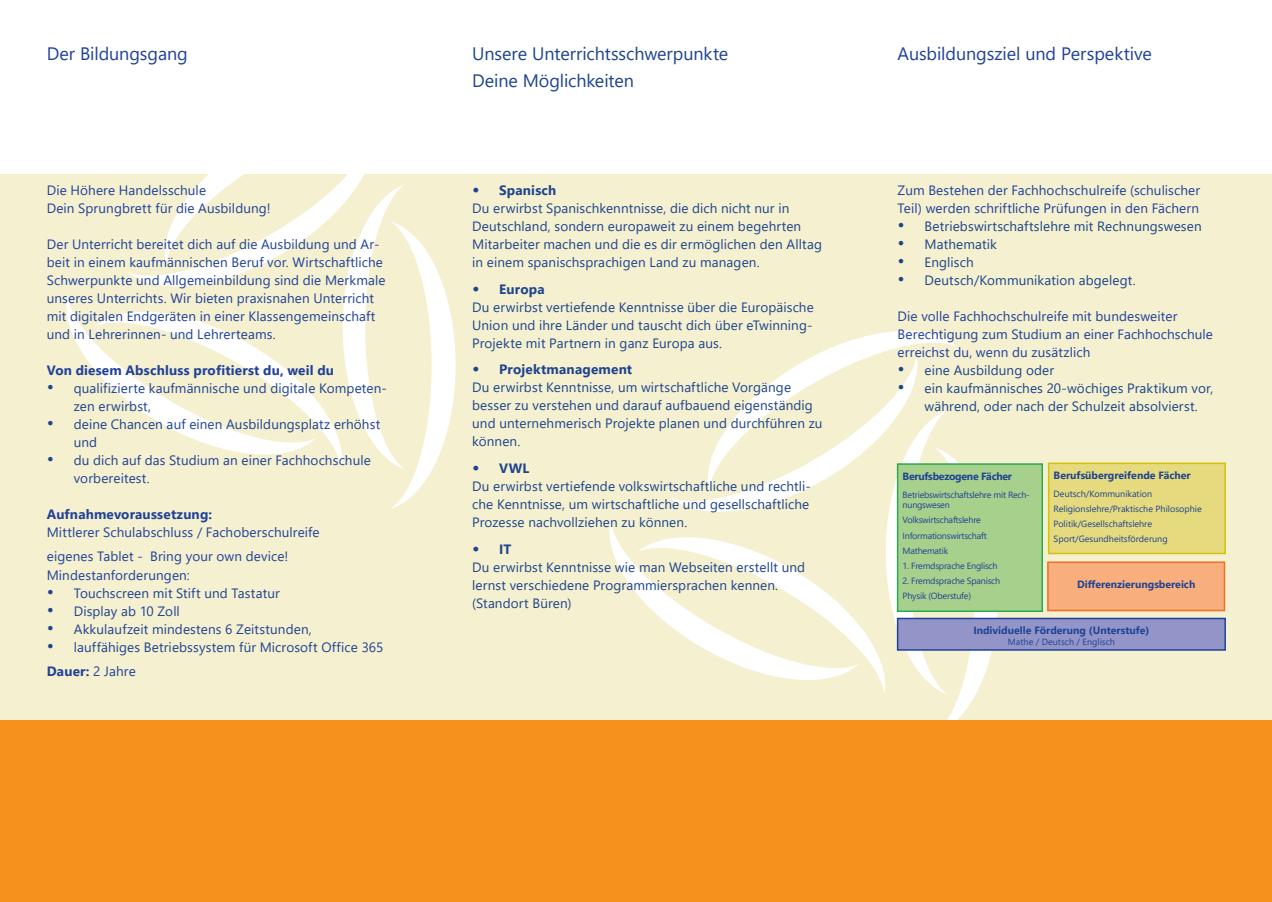
<style>
.page{position:relative;width:1272px;height:902px;background:#fff}
.page>*{position:absolute;margin:0;border:0;box-sizing:border-box;transform-origin:0 0}
.t1{font:18px "Segoe UI";letter-spacing:-.005em;color:#1e448e}
.t2{font:18px "Segoe UI";letter-spacing:-.005em;color:#20419a}
.t3{font:13.5px/18px "Segoe UI";letter-spacing:.01em;color:#1e448e}
.t4{font:13.5px/18px "Segoe UI";letter-spacing:.01em;color:#20419a}
.t5{font:13.5px/18px "Segoe UI";letter-spacing:.01em;color:#1f4393}
.t6{font:13.5px/18px "Segoe UI";letter-spacing:.01em;color:#1b458a}
.t7{font:700 13.5px "Segoe UI";letter-spacing:.01em;color:#20419a}
.t8{font:700 13.5px "Segoe UI";letter-spacing:.015em;color:#1e448e}
.t9{font:700 10.5px "Segoe UI";color:#1f4393}
.t10{font:700 10.5px "Segoe UI";letter-spacing:-.025em;color:#1f4393}
.t11{font:9px/10.8px "Segoe UI";letter-spacing:-.025em;color:#1f4393}
.t12{font:9px "Segoe UI";color:#1f4393}
.s1{font-size:18px}
.s2{font-weight:400}
</style>
<div class="page">
<div style="left:0;top:174px;width:1271px;height:554px;background:#f5f0cf"></div>
<svg style="left:609px;top:330px;width:389px;height:390px"></svg>
<div style="left:0;top:720px;width:1271px;height:181px;background:#f6911e"></div>
<svg style="left:66px;top:174px;width:389px;height:334px"></svg>
<div style="left:897px;top:464px;width:145px;height:147px;background:#a8d08d"></div>
<div style="left:896px;top:463px;width:146px;height:149px;border:2px solid #26ab4f"></div>
<div style="left:897px;top:618px;width:328px;height:32px;background:#9395c9"></div>
<div style="left:896px;top:617px;width:329px;height:33px;border:2px solid #20419a"></div>
<div style="left:1048px;top:463px;width:177px;height:90px;background:#e5da7d"></div>
<div style="left:1047px;top:462px;width:178px;height:92px;border:2px solid #d3c20a"></div>
<div style="left:1047px;top:562px;width:177px;height:48px;background:#f9af7d"></div>
<div style="left:1047px;top:561px;width:178px;height:50px;border:2px solid #f36e21"></div>
<p class="t2" style="left:47px;top:37px;width:143px">Der Bildungsgang</p>
<p class="t4" style="left:47px;top:180px;width:161px">Die Höhere Handelsschule</p>
<p class="t4" style="left:47px;top:198px;width:225px">Dein Sprungbrett für die Ausbildung!</p>
<p class="t4" style="left:47px;top:234px;width:340px">Der Unterricht bereitet dich auf die Ausbildung und Ar&shy;beit in einem kaufmännischen Beruf vor. Wirtschaftliche Schwerpunkte und Allgemeinbildung sind die Merkmale unseres Unterrichts. Wir bieten praxisnahen Unterricht mit digitalen Endgeräten in einer Klassengemeinschaft und in Lehrerinnen- und Lehrerteams.</p>
<p class="t7" style="left:47px;top:358px;width:289px">Von diesem Abschluss profitierst du, weil du</p>
<p class="t5" style="left:74px;top:378px;width:314px;text-indent:-27px"><span class="s1">•</span> qualifizierte kaufmä nnische und digitale Kompeten&shy;zen erwirbst,</p>
<p class="t5" style="left:74px;top:414px;width:308px;text-indent:-27px"><span class="s1">•</span> deine Chancen auf einen Ausbildungsplatz erhöhst und</p>
<p class="t5" style="left:74px;top:450px;width:298px;text-indent:-27px"><span class="s1">•</span> du dich auf das Studium an einer Fachhochschule vorbereitest.</p>
<p class="t7" style="left:47px;top:502px;width:167px">Aufnahmevoraussetzung:</p>
<p class="t4" style="left:47px;top:522px;width:274px">Mittlerer Schulabschluss / Fachoberschulreife</p>
<p class="t4" style="left:47px;top:546px;width:243px">eigenes Tablet - Bring your own device!</p>
<p class="t4" style="left:47px;top:564px;width:144px">Mindestanforderungen:</p>
<p class="t5" style="left:47px;top:582px;width:234px"><span class="s1">•</span> Touchscreen mit Stift und Tastatur</p>
<p class="t5" style="left:47px;top:600px;width:135px"><span class="s1">•</span> Display ab 10 Zoll</p>
<p class="t5" style="left:47px;top:618px;width:266px"><span class="s1">•</span> Akkulaufzeit mindestens 6 Zeitstunden,</p>
<p class="t5" style="left:47px;top:636px;width:338px"><span class="s1">•</span> lauffähiges Betriebssystem für Microsoft Office 365</p>
<p class="t7" style="left:47px;top:658px;width:90px">Dauer: <span class="s2">2 Jahre</span></p>
<p class="t1" style="left:472px;top:37px;width:258px">Unsere Unterrichtsschwerpunkte</p>
<p class="t1" style="left:472px;top:64px;width:163px">Deine Möglichkeiten</p>
<p class="t8" style="left:472px;top:178px;width:86px"><span class="s1">•</span> Spanisch</p>
<p class="t3" style="left:472px;top:198px;width:351px">Du erwirbst Spanischkenntnisse, die dich nicht nur in Deutschland, sondern europaweit zu einem begehrten Mitarbeiter machen und die es dir ermöglichen den Alltag in einem spanischsprachigen Land zu managen.</p>
<p class="t8" style="left:472px;top:276px;width:74px"><span class="s1">•</span> Europa</p>
<p class="t3" style="left:472px;top:297px;width:343px;text-align:justify">Du erwirbst vertiefende Kenntnisse über die Europäische Union und ihre Länder und tauscht dich über eTwinning-Projekte mit Partnern in ganz Europa aus.</p>
<p class="t8" style="left:472px;top:357px;width:161px"><span class="s1">•</span> Projektmanagement</p>
<p class="t3" style="left:472px;top:377px;width:352px">Du erwirbst Kenntnisse, um wirtschaftliche Vorgänge besser zu verstehen und darauf aufbauend eigenständig und unternehmerisch Projekte planen und durchführen zu können.</p>
<p class="t8" style="left:472px;top:455px;width:59px"><span class="s1">•</span> VWL</p>
<p class="t3" style="left:472px;top:476px;width:340px;text-align:justify">Du erwirbst vertiefende volkswirtschaftliche und rechtli&shy;che Kenntnisse, um wirtschaftliche und gesellschaftliche Prozesse nachvollziehen zu können.</p>
<p class="t8" style="left:472px;top:536px;width:41px"><span class="s1">•</span> IT</p>
<p class="t3" style="left:472px;top:556px;width:334px">Du erwirbst Kenntnisse wie man Webseiten erstellt und lernst verschiedene Programmiersprachen kennen. (Standort Büren)</p>
<p class="t2" style="left:897px;top:37px;width:256px">Ausbildungsziel und Perspektive</p>
<p class="t4" style="left:897px;top:180px;width:304px">Zum Bestehen der Fachhochschulreife (schulischer<br>Teil) werden schriftliche Prüfungen in den Fächern</p>
<p class="t6" style="left:897px;top:216px;width:305px"><span class="s1">•</span> Betriebswirtschaftslehre mit Rechnungswesen</p>
<p class="t6" style="left:897px;top:234px;width:101px"><span class="s1">•</span> Mathematik</p>
<p class="t6" style="left:897px;top:252px;width:78px"><span class="s1">•</span> Englisch</p>
<p class="t6" style="left:897px;top:270px;width:240px"><span class="s1">•</span> Deutsch/Kommunikation abgelegt.</p>
<p class="t4" style="left:897px;top:306px;width:317px">Die volle Fachhochschulreife mit bundesweiter<br>Berechtigung zum Studium an einer Fachhochschule erreichst du, wenn du zusätzlich</p>
<p class="t6" style="left:897px;top:360px;width:158px"><span class="s1">•</span> eine Ausbildung oder</p>
<p class="t6" style="left:924px;top:378px;width:290px;text-indent:-27px"><span class="s1">•</span> ein kaufmännisches 20-wöchiges Praktikum vor, während, oder nach der Schulzeit absolvierst.</p>
<p class="t9" style="left:1053px;top:465px;width:139px">Berufsübergreifende Fächer</p>
<p class="t12" style="left:1053px;top:485px;width:100px">Deutsch/Kommunikation</p>
<p class="t12" style="left:1053px;top:500px;width:149px">Religionslehre/Praktische Philosophie</p>
<p class="t12" style="left:1053px;top:515px;width:100px">Politik/Gesellschaftslehre</p>
<p class="t12" style="left:1053px;top:530px;width:115px">Sport/Gesundheitsförderung</p>
<p class="t9" style="left:1076px;top:574px;width:120px">Differenzierungsbereich</p>
<p class="t10" style="left:902px;top:466px;width:111px">Berufsbezogene Fächer</p>
<p class="t11" style="left:902px;top:488px;width:129px">Betriebswirtschaftslehre mit Rech&shy;nungswesen</p>
<p class="t11" style="left:902px;top:514px;width:80px">Volkswirtschaftslehre</p>
<p class="t11" style="left:902px;top:529px;width:86px">Informationswirtschaft</p>
<p class="t11" style="left:902px;top:544px;width:47px">Mathematik</p>
<p class="t11" style="left:902px;top:559px;width:96px">1. Fremdsprache Englisch</p>
<p class="t11" style="left:902px;top:574px;width:99px">2. Fremdsprache Spanisch</p>
<p class="t11" style="left:902px;top:589px;width:70px">Physik (Oberstufe)</p>
<p class="t9" style="left:973px;top:620px;width:177px">Individuelle Förderung (Unterstufe)</p>
<p class="t12" style="left:1007px;top:633px;width:109px">Mathe / Deutsch / Englisch</p>
</div>
